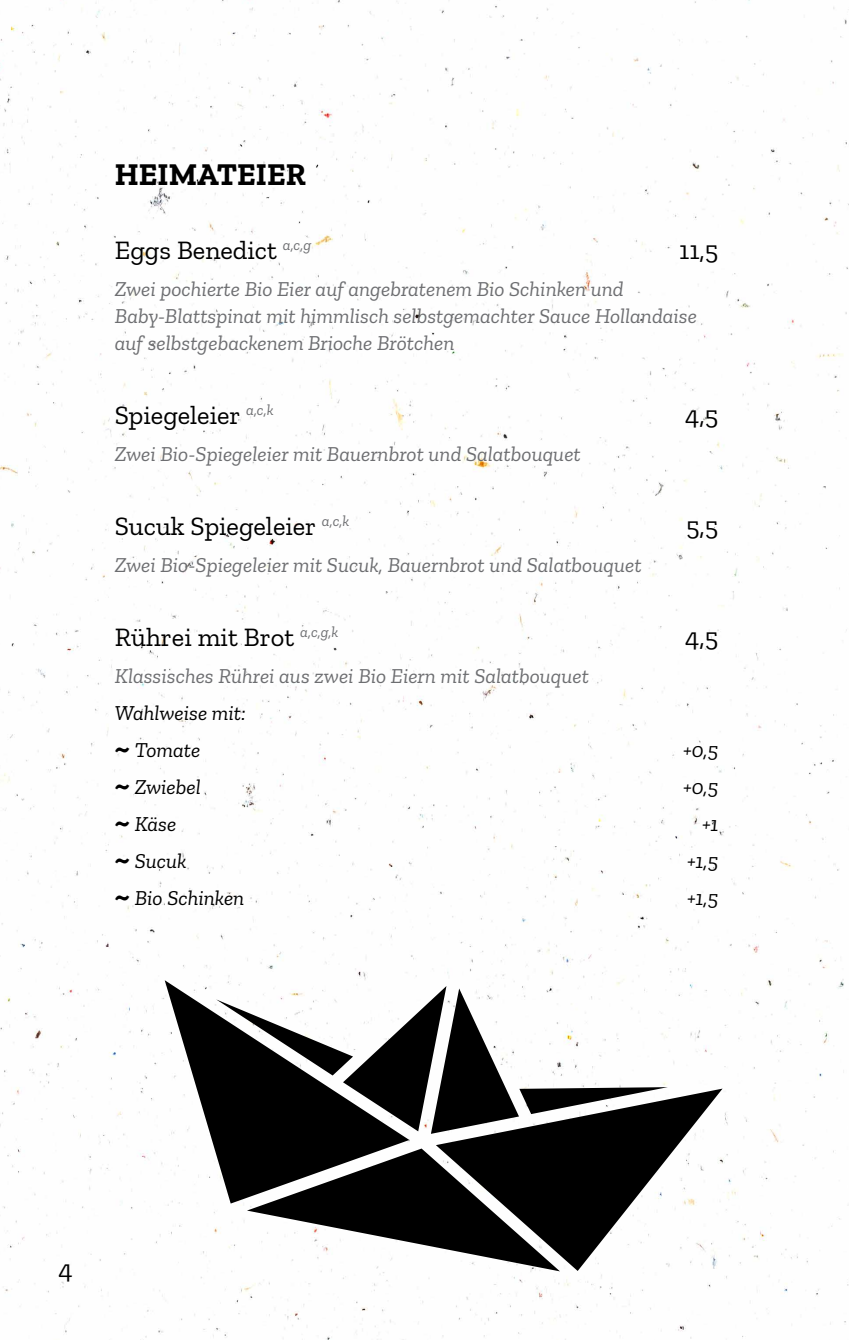
<style>
.page{position:relative;width:849px;height:1340px;background:#fff}
.page>*{position:absolute;margin:0;border:0;box-sizing:border-box;transform-origin:0 0}
.t1{font:700 31.5px "Zilla Slab";color:#000}
.t2{font:26.32px "Zilla Slab";color:#000}
.t3{font:italic 21.15px/27px "Zilla Slab";color:#6d6e71}
.t4{font:italic 21.15px/36.9px "Zilla Slab";color:#000}
.s1{font-weight:700;font-style:normal;font-size:26.32px}
</style>
<div class="page">
<img style="left:0;top:0;width:848px;height:1339px">
<svg style="left:436px;top:1088px;width:286px;height:182px"></svg>
<svg style="left:409px;top:986px;width:258px;height:147px"></svg>
<svg style="left:247px;top:1148px;width:313px;height:123px"></svg>
<svg style="left:165px;top:980px;width:244px;height:223px;fill:#000"></svg>
<svg style="left:0;top:663px;width:7px;height:12px"></svg>
<h1 class="t1" style="left:115px;top:156px;width:192px">HEIMATEIER</h1>
<p class="t2" style="left:115px;top:236px;width:198px">Eggs Benedict <sup>a,c,g</sup></p>
<p class="t2" style="left:679px;top:236px;width:41px">11,5</p>
<p class="t3" style="left:115px;top:275px;width:583px">Zwei pochierte Bio Eier auf angebratenem Bio Schinken und<br>Baby-Blattspinat mit himmlisch selbstgemachter Sauce Hollandaise auf selbstgebackenem Brioche Brötchen</p>
<p class="t2" style="left:115px;top:400px;width:160px">Spiegeleier <sup>a,c,k</sup></p>
<p class="t2" style="left:685px;top:400px;width:35px">4,5</p>
<p class="t3" style="left:115px;top:440px;width:467px">Zwei Bio-Spiegeleier mit Bauernbrot und Salatbouquet</p>
<p class="t2" style="left:115px;top:511px;width:236px">Sucuk Spiegeleier <sup>a,c,k</sup></p>
<p class="t2" style="left:685px;top:511px;width:34px">5,5</p>
<p class="t3" style="left:115px;top:551px;width:528px">Zwei Bio-Spiegeleier mit Sucuk, Bauernbrot und Salatbouquet</p>
<p class="t2" style="left:115px;top:622px;width:225px">Rührei mit Brot <sup>a,c,g,k</sup></p>
<p class="t2" style="left:685px;top:622px;width:35px">4,5</p>
<p class="t3" style="left:115px;top:662px;width:475px">Klassisches Rührei aus zwei Bio Eiern mit Salatbouquet</p>
<p class="t4" style="left:115px;top:694px;width:132px">Wahlweise mit: <span class="s1">~</span> Tomate</p>
<p class="t4" style="left:682px;top:731px;width:37px">+0,5</p>
<p class="t4" style="left:115px;top:768px;width:87px"><span class="s1">~</span> Zwiebel</p>
<p class="t4" style="left:682px;top:768px;width:37px">+0,5</p>
<p class="t4" style="left:115px;top:805px;width:63px"><span class="s1">~</span> Käse</p>
<p class="t4" style="left:702px;top:805px;width:18px">+1</p>
<p class="t4" style="left:115px;top:842px;width:73px"><span class="s1">~</span> Sucuk</p>
<p class="t4" style="left:687px;top:842px;width:33px">+1,5</p>
<p class="t4" style="left:115px;top:879px;width:131px"><span class="s1">~</span> Bio Schinken</p>
<p class="t4" style="left:687px;top:879px;width:33px">+1,5</p>
<p class="t2" style="left:58px;top:1254px;width:16px">4</p>
</div>
